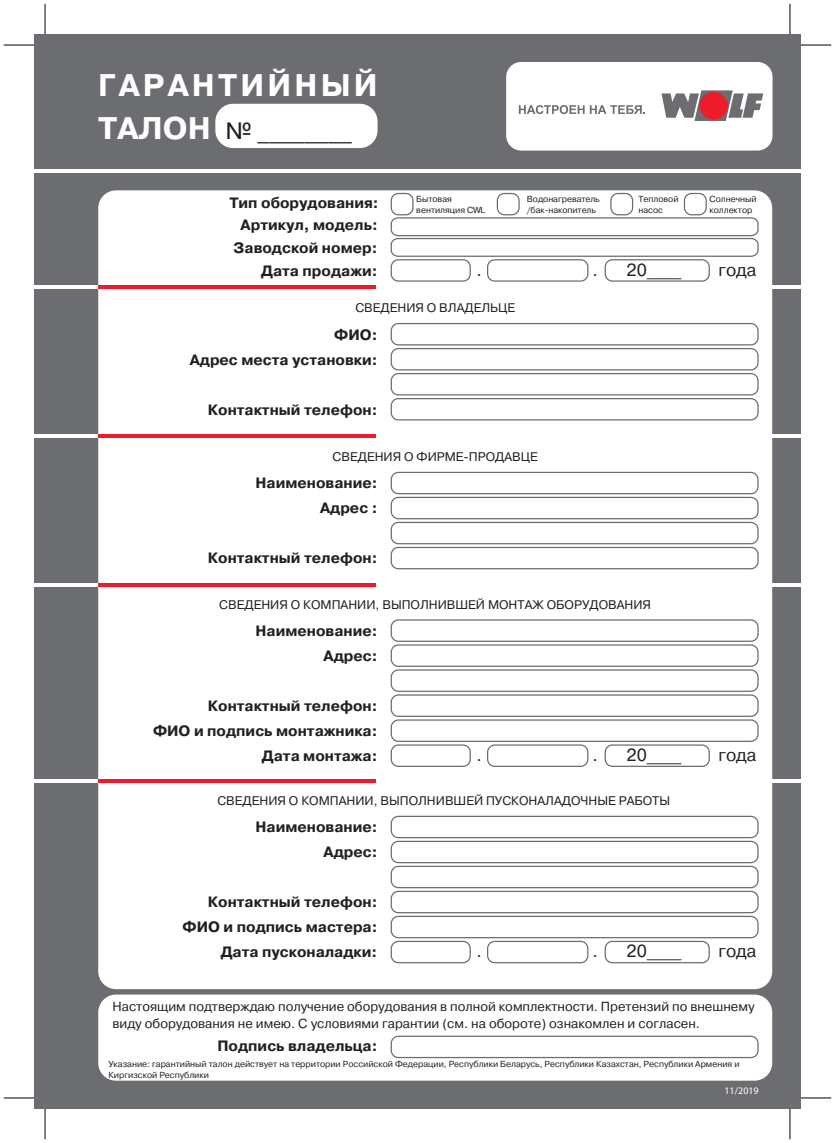
<style>
.page{position:relative;width:835px;height:1143px;background:#fff}
.page>*{position:absolute;margin:0;border:0;box-sizing:border-box;transform-origin:0 0}
.t1{font:700 31.25px "Pragmatica";letter-spacing:.1em;color:#fff}
.t2{font:23.75px "Pragmatica";color:#231f20}
.t3{font:17.5px "Pragmatica";color:#231f20}
.t4{font:700 15px/25px "Pragmatica";color:#231f20;text-align:right}
.t5{font:13.12px/16.2px "Pragmatica";color:#231f20}
.t6{font:12.5px "Pragmatica";color:#231f20}
.t7{font:10px "Myriad Pro";color:#fff}
.t8{font:8.75px/10.5px "Pragmatica";color:#231f20}
.s1{font-weight:700;font-size:31.25px;color:#fff}
</style>
<div class="page">
<div style="left:34px;top:34px;width:766px;height:1074px;background:#6c6d70"></div>
<div style="left:506px;top:62px;width:266px;height:88px;background:#fff;border-radius:15px"></div>
<hr style="left:34px;top:169px;width:766px;height:4px;background:#fff">
<div style="left:98px;top:190px;width:673px;height:799px;background:#fff;border-radius:18px"></div>
<div style="left:98px;top:994px;width:673px;height:86px;background:#fff;border-radius:18px"></div>
<div style="left:215px;top:104px;width:162px;height:44px;background:#fff;border-radius:18px"></div>
<hr style="left:34px;top:285px;width:341px;height:4px;background:#ee1b2c">
<svg style="left:390px;top:192px;width:368px;height:65px"></svg>
<svg style="left:390px;top:259px;width:368px;height:162px"></svg>
<svg style="left:390px;top:744px;width:320px;height:23px"></svg>
<hr style="left:34px;top:285px;width:64px;height:4px;background:#fff">
<hr style="left:762px;top:285px;width:38px;height:4px;background:#fff">
<svg style="left:390px;top:471px;width:368px;height:99px"></svg>
<svg style="left:390px;top:619px;width:368px;height:123px"></svg>
<div style="left:390px;top:815px;width:368px;height:23px;border:1px solid #6c6d70;border-radius:7px"></div>
<svg style="left:390px;top:840px;width:368px;height:218px"></svg>
<hr style="left:34px;top:434px;width:341px;height:4px;background:#ee1b2c">
<hr style="left:762px;top:434px;width:38px;height:4px;background:#fff">
<hr style="left:34px;top:434px;width:64px;height:4px;background:#fff">
<hr style="left:34px;top:583px;width:341px;height:3px;background:#ee1b2c">
<hr style="left:762px;top:583px;width:38px;height:3px;background:#fff">
<hr style="left:34px;top:583px;width:64px;height:3px;background:#fff">
<hr style="left:34px;top:779px;width:341px;height:4px;background:#ee1b2c">
<hr style="left:762px;top:779px;width:38px;height:4px;background:#fff">
<hr style="left:34px;top:779px;width:64px;height:4px;background:#fff">
<hr style="left:4px;top:44px;width:33px;height:2px;background:#fff">
<hr style="left:797px;top:44px;width:33px;height:2px;background:#fff">
<hr style="left:44px;top:4px;width:2px;height:33px;background:#fff">
<hr style="left:44px;top:1105px;width:2px;height:34px;background:#fff">
<hr style="left:788px;top:4px;width:2px;height:33px;background:#fff">
<hr style="left:788px;top:1105px;width:2px;height:34px;background:#fff">
<hr style="left:4px;top:45px;width:33px;height:1px;background:#000">
<hr style="left:797px;top:45px;width:33px;height:1px;background:#000">
<hr style="left:4px;top:1097px;width:33px;height:1px;background:#000">
<hr style="left:797px;top:1097px;width:33px;height:1px;background:#000">
<hr style="left:45px;top:4px;width:1px;height:33px;background:#000">
<hr style="left:45px;top:1105px;width:1px;height:34px;background:#000">
<hr style="left:789px;top:4px;width:1px;height:33px;background:#000">
<hr style="left:789px;top:1105px;width:1px;height:34px;background:#000">
<svg style="left:661px;top:90px;width:101px;height:31px"></svg>
<div style="left:699px;top:92px;width:28px;height:27px;background:#ee1b2c;border-radius:50%"></div>
<svg style="left:518px;top:105px;width:127px;height:9px"></svg>
<h1 class="t1" style="left:98px;top:65px;width:281px">ГАРАНТИЙНЫЙ</h1>
<h2 class="t2" style="left:98px;top:116px;width:255px"><span class="s1">ТАЛОН</span> № ________</h2>
<p class="t8" style="left:416px;top:194px;width:70px">Бытовая вентиляция CWL</p>
<p class="t8" style="left:526px;top:194px;width:74px">Водонагреватель /бак-накопитель</p>
<p class="t8" style="left:638px;top:194px;width:42px">Тепловой насос</p>
<p class="t8" style="left:709px;top:194px;width:49px">Солнечный коллектор</p>
<p class="t4" style="left:229px;top:191px;width:151px">Тип оборудования:</p>
<p class="t4" style="left:233px;top:237px;width:145px;line-height:22.5px">Заводской номер:<br>Дата продажи:</p>
<p class="t6" style="left:355px;top:300px;width:161px">СВЕДЕНИЯ О ВЛАДЕЛЬЦЕ</p>
<p class="t4" style="left:240px;top:213px;width:139px">Артикул, модель:</p>
<p class="t3" style="left:476px;top:259px;width:7px">.</p>
<p class="t3" style="left:592px;top:259px;width:7px">.</p>
<p class="t3" style="left:626px;top:259px;width:57px">20____</p>
<p class="t3" style="left:718px;top:259px;width:40px">года</p>
<p class="t4" style="left:190px;top:322px;width:189px">ФИО:<br>Адрес места установки:</p>
<p class="t4" style="left:208px;top:397px;width:171px">Контактный телефон:</p>
<p class="t6" style="left:332px;top:449px;width:206px">СВЕДЕНИЯ О ФИРМЕ-ПРОДАВЦЕ</p>
<p class="t4" style="left:255px;top:471px;width:123px">Наименование:<br>Адрес :</p>
<p class="t4" style="left:208px;top:546px;width:171px">Контактный телефон:</p>
<p class="t6" style="left:219px;top:596px;width:433px">СВЕДЕНИЯ О КОМПАНИИ, ВЫПОЛНИВШЕЙ МОНТАЖ ОБОРУДОВАНИЯ</p>
<p class="t4" style="left:255px;top:618px;width:123px">Наименование:<br>Адрес:</p>
<p class="t4" style="left:153px;top:693px;width:226px">Контактный телефон:<br>ФИО и подпись монтажника:<br>Дата монтажа:</p>
<p class="t6" style="left:217px;top:792px;width:454px">СВЕДЕНИЯ О КОМПАНИИ, ВЫПОЛНИВШЕЙ ПУСКОНАЛАДОЧНЫЕ РАБОТЫ</p>
<p class="t4" style="left:255px;top:814px;width:123px">Наименование:<br>Адрес:</p>
<p class="t4" style="left:182px;top:889px;width:196px">Контактный телефон:<br>ФИО и подпись мастера:<br>Дата пусконаладки:</p>
<p class="t3" style="left:476px;top:744px;width:7px">.</p>
<p class="t3" style="left:592px;top:744px;width:7px">.</p>
<p class="t3" style="left:626px;top:744px;width:57px">20____</p>
<p class="t3" style="left:718px;top:744px;width:40px">года</p>
<p class="t3" style="left:476px;top:940px;width:7px">.</p>
<p class="t3" style="left:592px;top:940px;width:7px">.</p>
<p class="t3" style="left:626px;top:940px;width:57px">20____</p>
<p class="t3" style="left:718px;top:940px;width:40px">года</p>
<p class="t5" style="left:112px;top:999px;width:643px">Настоящим подтверждаю получение оборудования в полной комплектности. Претензий по внешнему виду оборудования не имею. С условиями гарантии (см. на обороте) ознакомлен и согласен.</p>
<p class="t4" style="left:217px;top:1033px;width:161px">Подпись владельца:</p>
<p class="t8" style="left:108px;top:1059px;width:632px">Указание: гарантийный талон действует на территории Российской Федерации, Республики Беларусь, Республики Казахстан, Республики Армения и<br>Киргизской Республики</p>
<p class="t7" style="left:724px;top:1084px;width:36px">11/2019</p>
</div>
